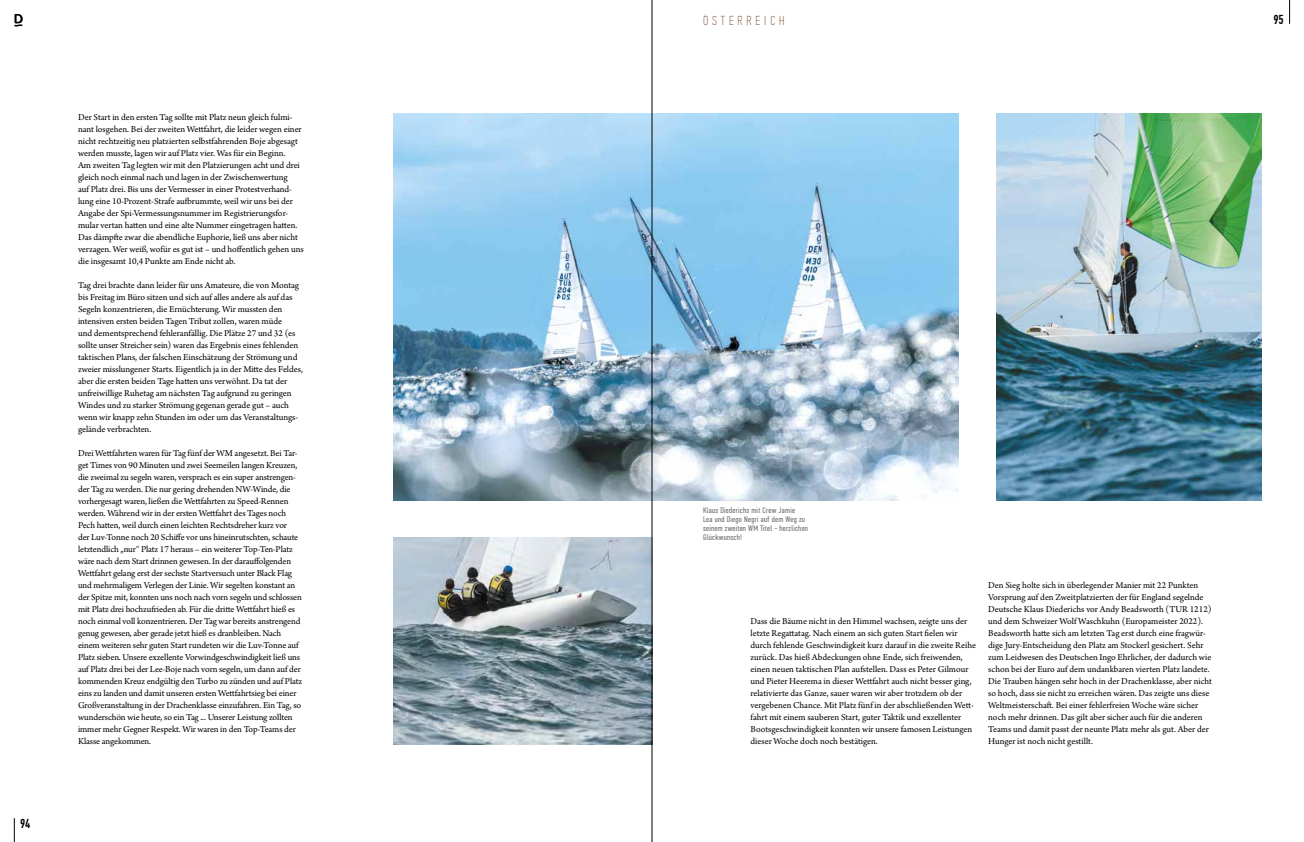
<style>
.page{position:relative;width:1304px;height:842px;background:#fff}
.page>*{position:absolute;margin:0;border:0;box-sizing:border-box;transform-origin:0 0}
.t1{font:100 13px "PF Din Text Comp Pro";letter-spacing:.3em;color:#8d634b}
.t2{font:500 13px "PF Din Text Comp Pro";color:#000}
.t3{font:9.5px/12px "Arno Pro";letter-spacing:-.01em;color:#000}
.t4{font:8px/9px "PF Din Text Comp Pro";letter-spacing:.03em;color:#706f6f;scale:1.06 1}
</style>
<div class="page">
<img style="left:996px;top:113px;width:265px;height:387px">
<img style="left:393px;top:538px;width:259px;height:206px">
<img style="left:653px;top:113px;width:305px;height:387px">
<img style="left:393px;top:113px;width:259px;height:387px">
<svg style="left:14px;top:818px;width:1px;height:24px"></svg>
<svg style="left:1289px;top:0;width:1px;height:24px"></svg>
<svg style="left:14px;top:14px;width:9px;height:13px"></svg>
<hr style="left:652px;top:0;width:1px;height:842px;background:#000">
<h1 class="t2" style="left:20px;top:816px;width:12px">94</h1>
<p class="t3" style="left:78px;top:112px;width:227px">Der Start in den ersten Tag sollte mit Platz neun gleich fulmi&shy;nant losgehen. Bei der zweiten Wettfahrt, die leider wegen einer nicht rechtzeitig neu platzierten selbstfahrenden Boje abgesagt werden musste, lagen wir auf Platz vier. Was für ein Beginn.<br>Am zweiten Tag legten wir mit den Platzierungen acht und drei gleich noch einmal nach und lagen in der Zwischenwertung<br>auf Platz drei. Bis uns der Vermesser in einer Protestverhand&shy;lung eine 10-Prozent-Strafe aufbrummte, weil wir uns bei der Angabe der Spi-Vermessungsnummer im Registrierungsfor&shy;mular vertan hatten und eine alte Nummer eingetragen hatten.<br>Das dämpfte zwar die abendliche Euphorie, ließ uns aber nicht verzagen. Wer weiß, wofür es gut ist – und hoffentlich gehen uns die insgesamt 10,4 Punkte am Ende nicht ab.</p>
<p class="t3" style="left:78px;top:280px;width:226px">Tag drei brachte dann leider für uns Amateure, die von Montag bis Freitag im Büro sitzen und sich auf alles andere als auf das Segeln konzentrieren, die Ernüchterung. Wir mussten den intensiven ersten beiden Tagen Tribut zollen, waren müde<br>und dementsprechend fehleranfällig. Die Plätze 27 und 32 (es sollte unser Streicher sein) waren das Ergebnis eines fehlenden taktischen Plans, der falschen Einschätzung der Strömung und zweier misslungener Starts. Eigentlich ja in der Mitte des Feldes, aber die ersten beiden Tage hatten uns verwöhnt. Da tat der unfreiwillige Ruhetag am nächsten Tag aufgrund zu geringen Windes und zu starker Strömung gegenan gerade gut – auch wenn wir knapp zehn Stunden im oder um das Veranstaltungs&shy;gelände verbrachten.</p>
<p class="t3" style="left:78px;top:448px;width:226px">Drei Wettfahrten waren für Tag fünf der WM angesetzt. Bei Tar&shy;get Times von 90 Minuten und zwei Seemeilen langen Kreuzen, die zweimal zu segeln waren, versprach es ein super anstrengen&shy;der Tag zu werden. Die nur gering drehenden NW-Winde, die vorhergesagt waren, ließen die Wettfahrten zu Speed-Rennen werden. Während wir in der ersten Wettfahrt des Tages noch Pech hatten, weil durch einen leichten Rechtsdreher kurz vor<br>der Luv-Tonne noch 20 Schiffe vor uns hineinrutschten, schaute letztendlich „nur“ Platz 17 heraus – ein weiterer Top-Ten-Platz wäre nach dem Start drinnen gewesen. In der darauffolgenden Wettfahrt gelang erst der sechste Startversuch unter Black Flag und mehrmaligem Verlegen der Linie. Wir segelten konstant an der Spitze mit, konnten uns noch nach vorn segeln und schlossen mit Platz drei hochzufrieden ab. Für die dritte Wettfahrt hieß es noch einmal voll konzentrieren. Der Tag war bereits anstrengend genug gewesen, aber gerade jetzt hieß es dranbleiben. Nach einem weiteren sehr guten Start rundeten wir die Luv-Tonne auf Platz sieben. Unsere exzellente Vorwindgeschwindigkeit ließ uns auf Platz drei bei der Lee-Boje nach vorn segeln, um dann auf der kommenden Kreuz endgültig den Turbo zu zünden und auf Platz eins zu landen und damit unseren ersten Wettfahrtsieg bei einer Großveranstaltung in der Drachenklasse einzufahren. Ein Tag, so wunderschön wie heute, so ein Tag ... Unserer Leistung zollten immer mehr Gegner Respekt. Wir waren in den Top-Teams der Klasse angekommen.</p>
<h1 class="t1" style="left:703px;top:13px;width:83px">ÖSTERREICH</h1>
<h1 class="t2" style="left:1273px;top:12px;width:12px">95</h1>
<p class="t4" style="left:703px;top:506px;width:101px">Klaus Diederichs mit Crew Jamie<br>Lea und Diego Negri auf dem Weg zu seinem zweiten WM Titel - herzlichen<br>Glückwunsch!</p>
<p class="t3" style="left:751px;top:616px;width:227px">Dass die Bäume nicht in den Himmel wachsen, zeigte uns der letzte Regattatag. Nach einem an sich guten Start fielen wir durch fehlende Geschwindigkeit kurz darauf in die zweite Reihe zurück. Das hieß Abdeckungen ohne Ende, sich freiwenden, einen neuen taktischen Plan aufstellen. Dass es Peter Gilmour und Pieter Heerema in dieser Wettfahrt auch nicht besser ging, relativierte das Ganze, sauer waren wir aber trotzdem ob der vergebenen Chance. Mit Platz fünf in der abschließenden Wett&shy;fahrt mit einem sauberen Start, guter Taktik und exzellenter Bootsgeschwindigkeit konnten wir unsere famosen Leistungen dieser Woche doch noch bestätigen.</p>
<p class="t3" style="left:988px;top:580px;width:225px">Den Sieg holte sich in überlegender Manier mit 22 Punkten Vorsprung auf den Zweitplatzierten der für England segelnde Deutsche Klaus Diederichs vor Andy Beadsworth (TUR 1212) und dem Schweizer Wolf Waschkuhn (Europameister 2022).<br>Beadsworth hatte sich am letzten Tag erst durch eine fragwür&shy;dige Jury-Entscheidung den Platz am Stockerl gesichert. Sehr zum Leidwesen des Deutschen Ingo Ehrlicher, der dadurch wie schon bei der Euro auf dem undankbaren vierten Platz landete.<br>Die Trauben hängen sehr hoch in der Drachenklasse, aber nicht so hoch, dass sie nicht zu erreichen wären. Das zeigte uns diese Weltmeisterschaft. Bei einer fehlerfreien Woche wäre sicher noch mehr drinnen. Das gilt aber sicher auch für die anderen Teams und damit passt der neunte Platz mehr als gut. Aber der Hunger ist noch nicht gestillt.</p>
</div>
